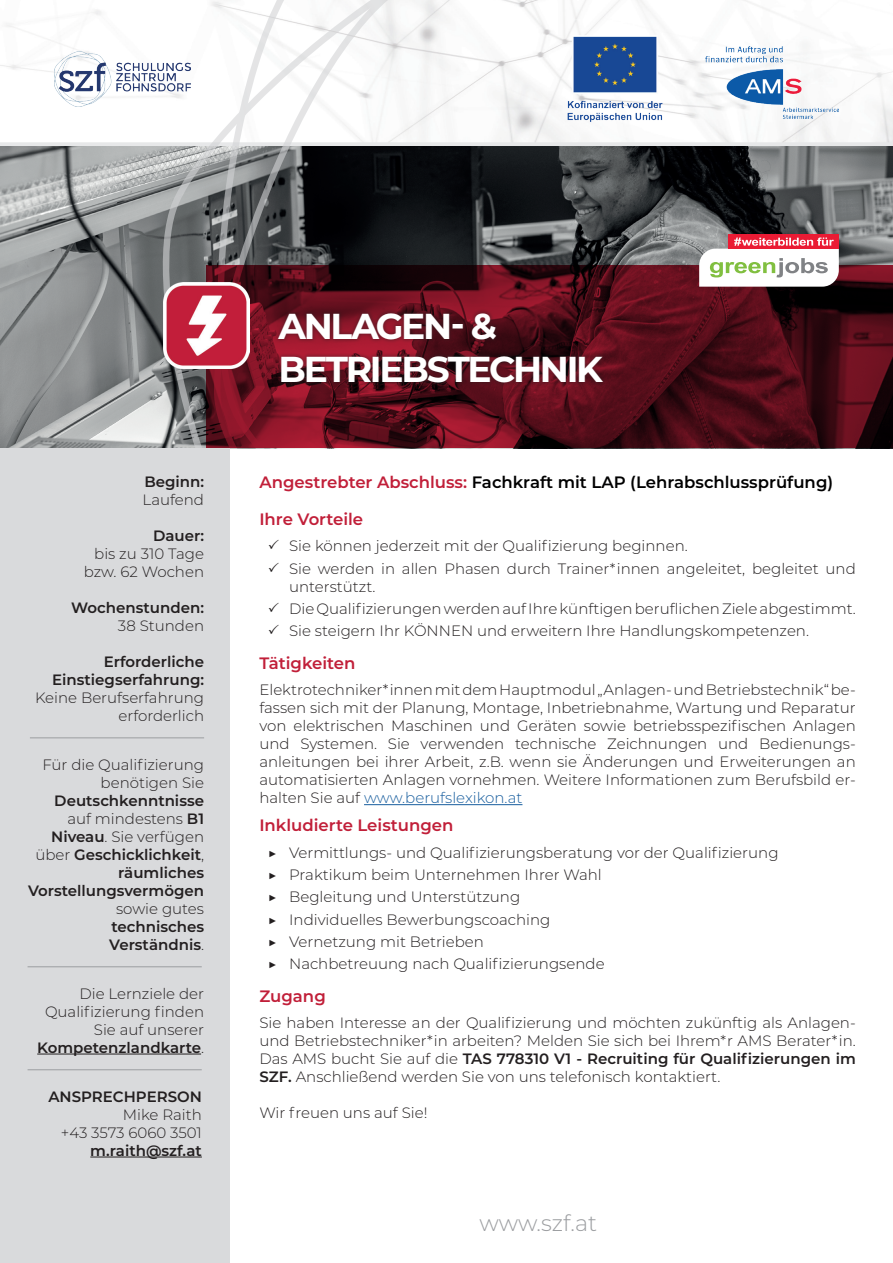
<style>
.page{position:relative;width:893px;height:1263px;background:#fff}
.page>*{position:absolute;margin:0;border:0;box-sizing:border-box;transform-origin:0 0}
.t1{font:700 36px/43.2px "Montserrat";letter-spacing:-.065em;color:#fff}
.t2{font:300 22.5px "Montserrat";color:#9b9da0}
.t3{font:600 16.5px "Montserrat";color:#000001}
.t4{font:600 16.5px "Montserrat";color:#c11f39}
.t5{font:300 15px/18px "Montserrat";color:#231f20;text-align:right}
.t6{font:600 15px/18px "Montserrat";color:#231f20;text-align:right}
.s1{font-weight:300}
.s2{font-weight:600}
.s3{color:#c11f39}
.s4{color:#175d9e}
</style>
<div class="page">
<img style="left:0;top:0;width:893px;height:448px">
<hr style="left:364px;top:804px;width:158px;height:1px;background:#175d9e">
<svg style="left:161px;top:0;width:51px;height:448px"></svg>
<svg style="left:215px;top:0;width:372px;height:449px"></svg>
<div style="left:0;top:448px;width:230px;height:815px;background:#d9dadc"></div>
<hr style="left:90px;top:1156px;width:112px;height:1px;background:#231f20">
<hr style="left:37px;top:1054px;width:164px;height:1px;background:#231f20">
<hr style="left:28px;top:966px;width:174px;height:1px;background:#9b9da0">
<hr style="left:28px;top:1069px;width:174px;height:1px;background:#9b9da0">
<hr style="left:30px;top:738px;width:174px;height:1px;background:#9b9da0">
<svg style="left:206px;top:265px;width:687px;height:183px;background:#510d18"></svg>
<img style="left:163px;top:283px;width:86px;height:86px">
<div style="left:728px;top:234px;width:111px;height:15px;background:#ea1b34"></div>
<svg style="left:699px;top:238px;width:140px;height:49px"></svg>
<div style="left:274px;top:308px;width:333px;height:79px;background:#231f20;opacity:.4"></div>
<img style="left:54px;top:51px;width:137px;height:55px">
<img style="left:705px;top:46px;width:134px;height:72px">
<img style="left:563px;top:26px;width:104px;height:106px">
<p class="t6" style="left:144px;top:472px;width:61px">Beginn:</p>
<p class="t5" style="left:143px;top:490px;width:63px">Laufend</p>
<p class="t6" style="left:153px;top:526px;width:53px">Dauer:</p>
<p class="t5" style="left:84px;top:544px;width:122px">bis zu 310 Tage bzw. 62 Wochen</p>
<p class="t6" style="left:71px;top:598px;width:134px">Wochenstunden:</p>
<p class="t5" style="left:118px;top:616px;width:88px">38 Stunden</p>
<p class="t6" style="left:52px;top:652px;width:153px">Erforderliche<br>Einstiegserfahrung:</p>
<p class="t5" style="left:35px;top:688px;width:171px">Keine Berufserfahrung erforderlich</p>
<p class="t5" style="left:42px;top:755px;width:163px">Für die Qualifizierung benötigen Sie</p>
<p class="t6" style="left:28px;top:791px;width:177px">Deutschkenntnisse <span class="s1">auf mindestens</span> B1<br>Niveau<span class="s1">. Sie verfügen über</span> Geschicklichkeit<span class="s1">, </span>räumliches<br>Vorstellungsvermögen</p>
<p class="t5" style="left:116px;top:899px;width:89px">sowie gutes</p>
<p class="t6" style="left:109px;top:917px;width:96px;text-align:left">technisches<br>Verständnis<span class="s1">.</span></p>
<p class="t5" style="left:37px;top:984px;width:168px">Die Lernziele der<br>Qualifizierung finden<br>Sie auf unserer<br><span class="s2">Kompetenzlandkarte</span>.</p>
<p class="t6" style="left:48px;top:1086px;width:155px">ANSPRECHPERSON</p>
<p class="t5" style="left:61px;top:1105px;width:143px">Mike Raith<br>+43 3573 6060 3501</p>
<p class="t6" style="left:90px;top:1140px;width:113px">m.raith@szf.at</p>
<h1 class="t1" style="left:278px;top:303px;width:326px">ANLAGEN- &amp;<br>BETRIEBSTECHNIK</h1>
<p class="t3" style="left:259px;top:470px;width:575px"><span class="s3">Angestrebter Abschluss:</span> Fachkraft mit LAP (Lehrabschlussprüfung)</p>
<p class="t4" style="left:259px;top:507px;width:105px">Ihre Vorteile</p>
<p class="t5" style="left:268px;top:536px;width:421px">✓ Sie können jederzeit mit der Qualifizierung beginnen.</p>
<p class="t5" style="left:289px;top:559px;width:568px;text-align:left;text-indent:-21px">✓ Sie werden in allen Phasen durch Trainer*innen angeleitet, begleitet und unterstützt.</p>
<p class="t5" style="left:268px;top:599px;width:589px">✓ Die Qualifizierungen werden auf Ihre künftigen beruflichen Ziele abgestimmt.</p>
<p class="t5" style="left:268px;top:621px;width:543px">✓ Sie steigern Ihr KÖNNEN und erweitern Ihre Handlungskompetenzen.</p>
<p class="t4" style="left:259px;top:651px;width:98px">Tätigkeiten</p>
<p class="t5" style="left:259px;top:680px;width:598px;text-align:justify">Elektrotechniker*innen mit dem Hauptmodul „Anlagen- und Betriebstechnik“ be&shy;fassen sich mit der Planung, Montage, Inbetriebnahme, Wartung und Reparatur von elektrischen Maschinen und Geräten sowie betriebsspezifischen Anlagen und Systemen. Sie verwenden technische Zeichnungen und Bedienungs&shy;anleitungen bei ihrer Arbeit, z.B. wenn sie Änderungen und Erweiterungen an automatisierten Anlagen vornehmen. Weitere Informationen zum Berufsbild er&shy;halten Sie auf <span class="s4">www.berufslexikon.at</span></p>
<p class="t4" style="left:259px;top:814px;width:196px">Inkludierte Leistungen</p>
<p class="t5" style="left:268px;top:841px;width:512px;line-height:22.2px;text-align:left">▶ Vermittlungs- und Qualifizierungsberatung vor der Qualifizierung ▶ Praktikum beim Unternehmen Ihrer Wahl<br>▶ Begleitung und Unterstützung<br>▶ Individuelles Bewerbungscoaching<br>▶ Vernetzung mit Betrieben<br>▶ Nachbetreuung nach Qualifizierungsende</p>
<p class="t4" style="left:259px;top:984px;width:68px">Zugang</p>
<p class="t5" style="left:259px;top:1013px;width:598px;text-align:justify">Sie haben Interesse an der Qualifizierung und möchten zukünftig als Anlagen&shy;und Betriebstechniker*in arbeiten? Melden Sie sich bei Ihrem*r AMS Berater*in.<br>Das AMS bucht Sie auf die <span class="s2">TAS 778310 V1 - Recruiting für Qualifizierungen im SZF.</span> Anschließend werden Sie von uns telefonisch kontaktiert.</p>
<p class="t5" style="left:259px;top:1103px;width:170px">Wir freuen uns auf Sie!</p>
<h2 class="t2" style="left:479px;top:1207px;width:119px">www.szf.at</h2>
</div>
